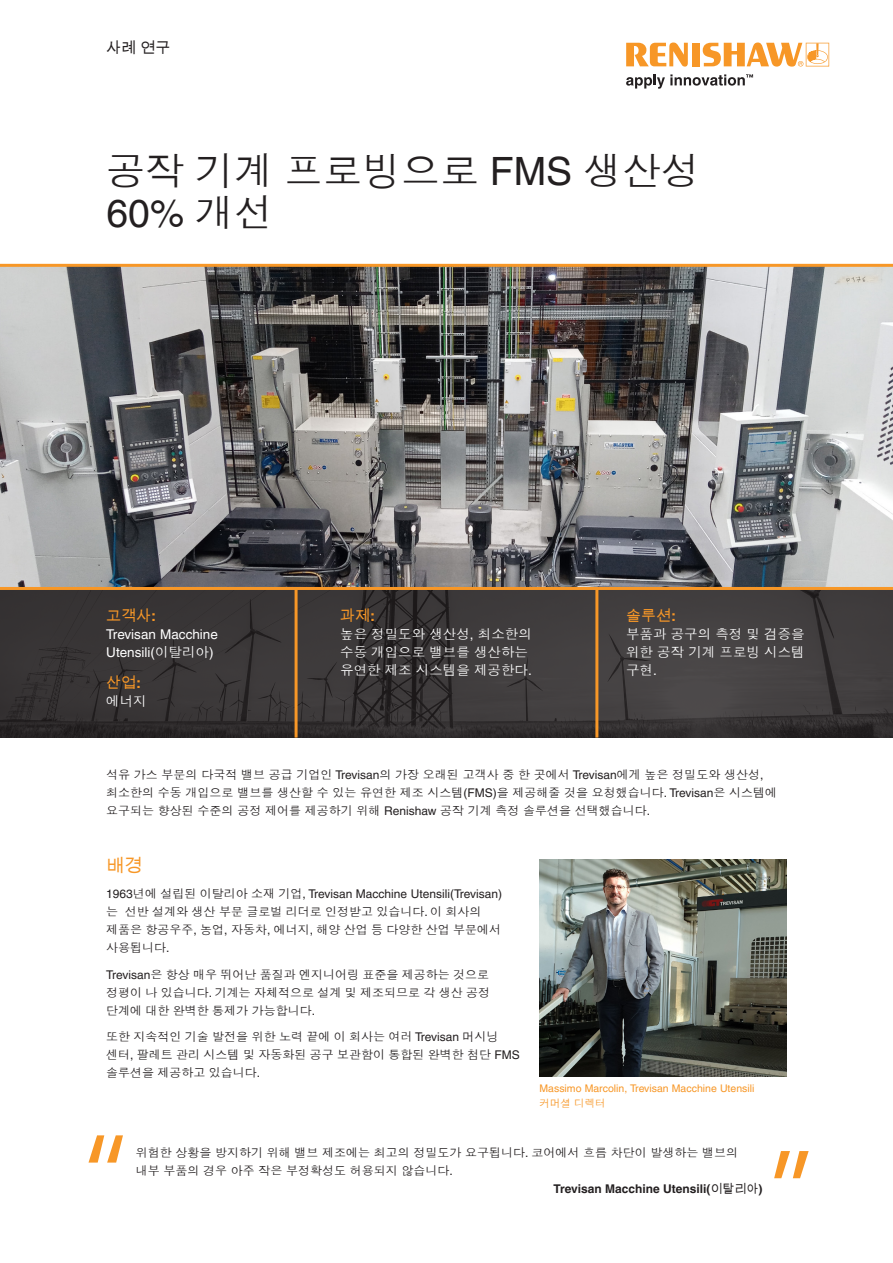
<style>
.page{position:relative;width:893px;height:1263px;background:#fff}
.page>*{position:absolute;margin:0;border:0;box-sizing:border-box;transform-origin:0 0}
.Case_study__Title_24{font:39px/42px "Dotum Che";color:#231f20}
.Main_body_heading_te{font:18px "Arial Unicode MS";color:#f79727}
.Industry_box__Headin{font:15px "Arial Unicode MS";color:#f79727}
.Case_study__Front_pa{font:15px "Arial Unicode MS";color:#231f20}
.Industry_box__Main_t{font:13.5px/18px "Dotum Che";color:#fff;text-align:justify}
.Industry_box__Main_t-2{font:13.5px/18px "Helvetica LT Pro";color:#fff}
.Main_body_heading_te-2{font:12px/18px "Dotum Che";color:#231f20}
.Main_body_text_8pt{font:12px/18px "Dotum Che";color:#231f20}
.t1{font:700 12px "Helvetica LT Pro";color:#231f20}
.Caption_text_7pt{font:10.5px/15px "Helvetica LT Pro";color:#f79727}
.s1{font-family:"Helvetica LT Pro"}
.s2{font-family:"Helvetica LT Pro";font-weight:700}
.s3{font-family:"Dotum Che"}
.s4{font-family:"Arial Unicode MS";font-weight:400}
</style>
<div class="page">
<svg style="left:0;top:590px;width:893px;height:147px;background:#3a3738"></svg>
<hr style="left:295px;top:589px;width:3px;height:148px;background:#f79727">
<hr style="left:595px;top:589px;width:3px;height:148px;background:#f79727">
<svg style="left:626px;top:43px;width:62px;height:24px"></svg>
<div style="left:692px;top:43px;width:8px;height:23px;background:#f79727"></div>
<svg style="left:703px;top:43px;width:126px;height:24px"></svg>
<svg style="left:626px;top:74px;width:127px;height:15px"></svg>
<svg style="left:0;top:264px;width:893px;height:326px;background:#838180"></svg>
<img style="left:539px;top:859px;width:248px;height:217px">
<svg style="left:89px;top:1135px;width:34px;height:27px"></svg>
<svg style="left:774px;top:1151px;width:35px;height:27px"></svg>
<p class="Case_study__Front_pa" style="left:106px;top:37px;width:66px">사례 연구</p>
<p class="Case_study__Title_24" style="left:106px;top:150px;width:595px">공작 기계 프로빙으로 <span class="s1">FMS</span> 생산성<br><span class="s1">60%</span> 개선</p>
<p class="Industry_box__Headin" style="left:106px;top:605px;width:51px">고객사<span class="s2">:</span></p>
<p class="Industry_box__Main_t-2" style="left:106px;top:625px;width:113px">Trevisan Macchine<br>Utensili(<span class="s3">이탈리아</span>)</p>
<p class="Industry_box__Headin" style="left:106px;top:671px;width:36px">산업<span class="s2">:</span></p>
<p class="Industry_box__Main_t" style="left:106px;top:692px;width:42px">에너지</p>
<p class="Industry_box__Headin" style="left:340px;top:605px;width:36px">과제<span class="s2">:</span></p>
<p class="Industry_box__Main_t" style="left:340px;top:625px;width:193px;text-align:left">높은 정밀도와 생산성<span class="s1">,</span> 최소한의 수동 개입으로 밸브를 생산하는 유연한 제조 시스템을 제공한다<span class="s1">.</span></p>
<p class="Industry_box__Headin" style="left:626px;top:605px;width:51px">솔루션<span class="s2">:</span></p>
<p class="Industry_box__Main_t" style="left:626px;top:625px;width:180px">부품과 공구의 측정 및 검증을 위한 공작 기계 프로빙 시스템 구현<span class="s1">.</span></p>
<p class="Main_body_text_8pt" style="left:106px;top:766px;width:672px">석유 가스 부문의 다국적 밸브 공급 기업인 <span class="s1">Trevisan</span>의 가장 오래된 고객사 중 한 곳에서 <span class="s1">Trevisan</span>에게 높은 정밀도와 생산성<span class="s1">, </span>최소한의 수동 개입으로 밸브를 생산할 수 있는 유연한 제조 시스템<span class="s1">(FMS)</span>을 제공해줄 것을 요청했습니다<span class="s1">. Trevisan</span>은 시스템에 요구되는 향상된 수준의 공정 제어를 제공하기 위해 <span class="s1">Renishaw</span> 공작 기계 측정 솔루션을 선택했습니다<span class="s1">.</span></p>
<p class="Main_body_heading_te" style="left:106px;top:852px;width:37px">배경</p>
<p class="Main_body_heading_te-2" style="left:106px;top:885px;width:397px"><span class="s1">1963</span>년에 설립된 이탈리아 소재 기업<span class="s1">, Trevisan Macchine Utensili(Trevisan) </span>는 선반 설계와 생산 부문 글로벌 리더로 인정받고 있습니다<span class="s1">.</span> 이 회사의 제품은 항공우주<span class="s1">,</span> 농업<span class="s1">,</span> 자동차<span class="s1">,</span> 에너지<span class="s1">,</span> 해양 산업 등 다양한 산업 부문에서 사용됩니다<span class="s1">.</span></p>
<p class="Main_body_heading_te-2" style="left:106px;top:966px;width:385px;text-align:justify"><span class="s1">Trevisan</span>은 항상 매우 뛰어난 품질과 엔지니어링 표준을 제공하는 것으로 정평이 나 있습니다<span class="s1">.</span> 기계는 자체적으로 설계 및 제조되므로 각 생산 공정 단계에 대한 완벽한 통제가 가능합니다<span class="s1">.</span></p>
<p class="Main_body_heading_te-2" style="left:106px;top:1028px;width:415px">또한 지속적인 기술 발전을 위한 노력 끝에 이 회사는 여러 <span class="s1">Trevisan</span> 머시닝 센터<span class="s1">,</span> 팔레트 관리 시스템 및 자동화된 공구 보관함이 통합된 완벽한 첨단 <span class="s1">FMS </span>솔루션을 제공하고 있습니다<span class="s1">.</span></p>
<p class="Caption_text_7pt" style="left:539px;top:1081px;width:216px">Massimo Marcolin, Trevisan Macchine Utensili <span class="s3">커머셜 디렉터</span></p>
<p class="Main_body_text_8pt" style="left:136px;top:1144px;width:604px">위험한 상황을 방지하기 위해 밸브 제조에는 최고의 정밀도가 요구됩니다<span class="s1">.</span> 코어에서 흐름 차단이 발생하는 밸브의 내부 부품의 경우 아주 작은 부정확성도 허용되지 않습니다<span class="s1">.</span></p>
<p class="t1" style="left:554px;top:1181px;width:210px">Trevisan Macchine Utensili(<span class="s4">이탈리아</span>)</p>
</div>
